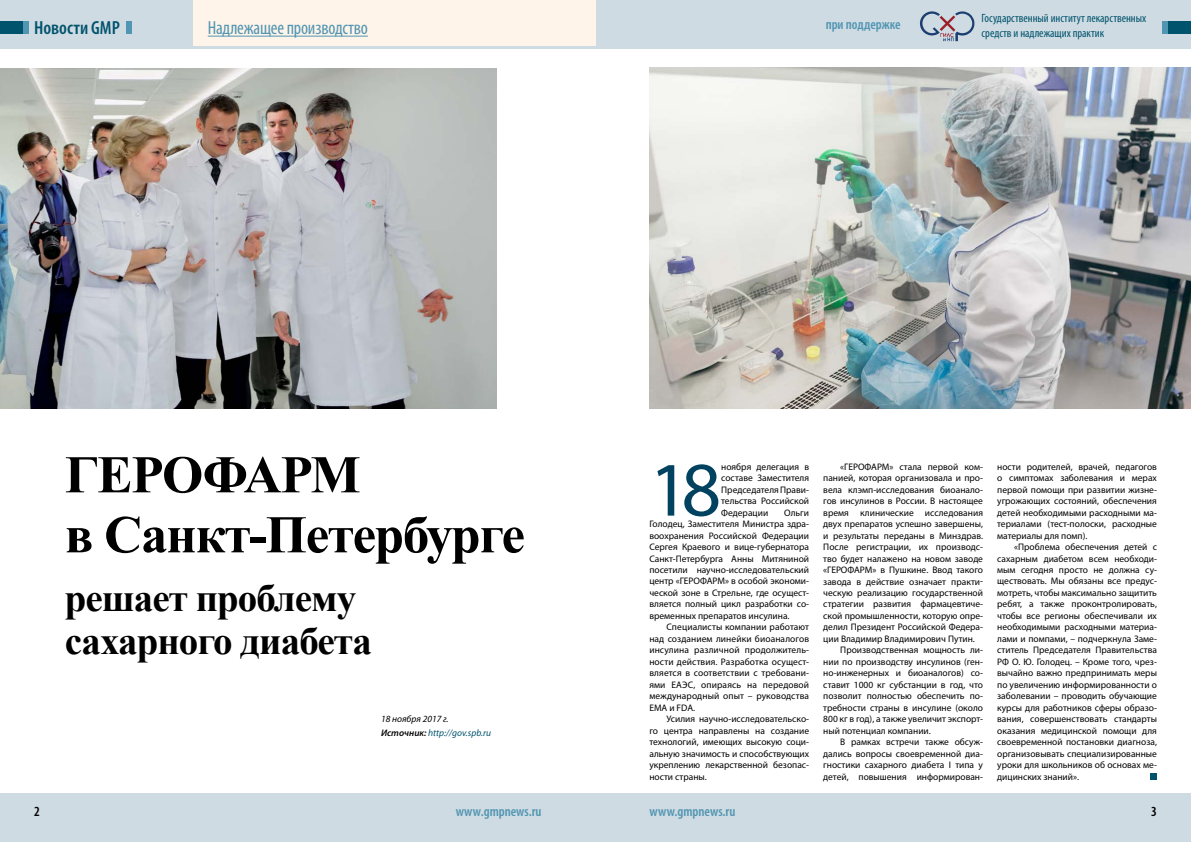
<style>
.page{position:relative;width:1191px;height:842px;background:#fff}
.page>*{position:absolute;margin:0;border:0;box-sizing:border-box;transform-origin:0 0}
.t1{font:77.6px "Myriad Pro";color:#00425f}
.t2{font:700 53px/60px "Times New Roman";letter-spacing:-.025em;color:#000}
.t3{font:700 39px/43px "Times New Roman";letter-spacing:-.025em;color:#000}
.t4{font:condensed 19px "Myriad Pro";letter-spacing:-.01em;color:#5095b2}
.t5{font:600 condensed 19px "Myriad Pro";color:#00536d}
.t6{font:600 condensed 14px "Myriad Pro";color:#5095b2}
.t7{font:600 condensed 14px "Myriad Pro";color:#000}
.t8{font:condensed 12px/14.4px "Myriad Pro";color:#00536d}
.t9{font:9.5px/11.5px "Myriad Pro";color:#000;text-align:justify}
.t10{font:italic 9.5px/14.2px "Myriad Pro";color:#00536d}
.s1{color:#000}
.s2{font-weight:600;color:#000}
</style>
<div class="page">
<div style="left:0;top:794px;width:1191px;height:48px;background:#cfdbe2"></div>
<div style="left:0;top:0;width:1191px;height:48px;background:#cfdbe2"></div>
<div style="left:0;top:21px;width:28px;height:13px;background:#00536d"></div>
<div style="left:1162px;top:21px;width:29px;height:13px;background:#00536d"></div>
<div style="left:23px;top:21px;width:5px;height:13px;background:#5095b2"></div>
<div style="left:127px;top:21px;width:5px;height:13px;background:#5095b2"></div>
<div style="left:1162px;top:21px;width:6px;height:13px;background:#5095b2"></div>
<div style="left:193px;top:0;width:402px;height:45px;background:#fff4e9"></div>
<svg style="left:919px;top:11px;width:55px;height:30px"></svg>
<hr style="left:208px;top:36px;width:160px;height:1px;background:#5095b2">
<img style="left:0;top:68px;width:496px;height:340px">
<div style="left:1150px;top:773px;width:7px;height:6px;background:#00536d"></div>
<img style="left:649px;top:68px;width:542px;height:340px">
<h3 class="t5" style="left:34px;top:17px;width:87px">Новости GMP</h3>
<h3 class="t6" style="left:825px;top:17px;width:76px">при поддержке</h3>
<p class="t8" style="left:981px;top:11px;width:166px">Государственный институт лекарственных средств и надлежащих практик</p>
<h3 class="t4" style="left:208px;top:16px;width:162px">Надлежащее производство</h3>
<h2 class="t2" style="left:65px;top:443px;width:461px">ГЕРОФАРМ<br>в Санкт-Петербурге</h2>
<h3 class="t3" style="left:65px;top:576px;width:308px">решает проблему сахарного диабета</h3>
<p class="t10" style="left:381px;top:712px;width:112px"><span class="s1">18 ноября 2017 г.<br></span><span class="s2">Источник:</span> http://gov.spb.ru</p>
<h1 class="t1" style="left:649px;top:442px;width:73px">18</h1>
<p class="t9" style="left:721px;top:461px;width:89px">ноября делегация в составе Заместителя Председателя Прави&shy;тельства Российской Федерации</p>
<p class="t9" style="left:649px;top:506px;width:161px;text-indent:135px">Ольги Голодец, Заместителя Министра здра&shy;воохранения Российской Федерации Сергея Краевого и вице-губернатора Санкт-Петербурга Анны Митяниной посетили научно-исследовательский центр «ГЕРОФАРМ» в особой экономи&shy;ческой зоне в Стрельне, где осущест&shy;вляется полный цикл разработки со&shy;временных препаратов инсулина.</p>
<p class="t9" style="left:649px;top:621px;width:161px;text-indent:17px">Специалисты компании работают над созданием линейки биоаналогов инсулина различной продолжитель&shy;ности действия. Разработка осущест&shy;вляется в соответствии с требовани&shy;ями ЕАЭС, опираясь на передовой международный опыт – руководства ЕМА и FDA.</p>
<p class="t9" style="left:649px;top:713px;width:161px;text-indent:17px">Усилия научно-исследовательско&shy;го центра направлены на создание технологий, имеющих высокую соци&shy;альную значимость и способствующих укреплению лекарственной безопас&shy;ности страны.</p>
<p class="t9" style="left:840px;top:461px;width:144px">«ГЕРОФАРМ» стала первой ком-</p>
<p class="t9" style="left:823px;top:472px;width:161px">панией, которая организовала и про-</p>
<p class="t9" style="left:823px;top:484px;width:161px">вела клэмп-исследования биоанало-</p>
<p class="t9" style="left:823px;top:495px;width:161px">гов инсулинов в России. В настоящее</p>
<p class="t9" style="left:823px;top:506px;width:161px">время клинические исследования</p>
<p class="t9" style="left:823px;top:518px;width:161px">двух препаратов успешно завершены,</p>
<p class="t9" style="left:823px;top:529px;width:161px">и результаты переданы в Минздрав.</p>
<p class="t9" style="left:823px;top:541px;width:161px">После регистрации, их производс-</p>
<p class="t9" style="left:823px;top:552px;width:161px">тво будет налажено на новом заводе</p>
<p class="t9" style="left:823px;top:564px;width:161px">«ГЕРОФАРМ» в Пушкине. Ввод такого</p>
<p class="t9" style="left:823px;top:575px;width:161px">завода в действие означает практи-</p>
<p class="t9" style="left:823px;top:587px;width:161px">ческую реализацию государственной</p>
<p class="t9" style="left:823px;top:598px;width:161px">стратегии развития фармацевтиче-</p>
<p class="t9" style="left:823px;top:610px;width:161px">ской промышленности, которую опре-</p>
<p class="t9" style="left:823px;top:621px;width:161px">делил Президент Российской Федера-</p>
<p class="t9" style="left:823px;top:633px;width:153px">ции Владимир Владимирович Путин.</p>
<p class="t9" style="left:840px;top:644px;width:144px">Производственная мощность ли-</p>
<p class="t9" style="left:823px;top:656px;width:161px">нии по производству инсулинов (ген-</p>
<p class="t9" style="left:823px;top:667px;width:161px">но-инженерных и биоаналогов) со-</p>
<p class="t9" style="left:823px;top:679px;width:161px">ставит 1000 кг субстанции в год, что</p>
<p class="t9" style="left:823px;top:690px;width:161px">позволит полностью обеспечить по-</p>
<p class="t9" style="left:823px;top:702px;width:161px">требности страны в инсулине (около</p>
<p class="t9" style="left:823px;top:713px;width:161px">800 кг в год), а также увеличит экспорт-</p>
<p class="t9" style="left:823px;top:724px;width:109px">ный потенциал компании.</p>
<p class="t9" style="left:840px;top:736px;width:144px">В рамках встречи также обсуж-</p>
<p class="t9" style="left:823px;top:747px;width:161px">дались вопросы своевременной диа-</p>
<p class="t9" style="left:823px;top:759px;width:161px">гностики сахарного диабета I типа у</p>
<p class="t9" style="left:823px;top:770px;width:161px">детей, повышения информирован-</p>
<p class="t9" style="left:997px;top:461px;width:161px">ности родителей, врачей, педагогов о симптомах заболевания и мерах первой помощи при развитии жизне&shy;угрожающих состояний, обеспечения детей необходимыми расходными ма&shy;териалами (тест-полоски, расходные материалы для помп).</p>
<p class="t9" style="left:997px;top:541px;width:161px;text-indent:17px">«Проблема обеспечения детей с сахарным диабетом всем необходи&shy;мым сегодня просто не должна су&shy;ществовать. Мы обязаны все предус&shy;мотреть, чтобы максимально защитить ребят, а также проконтролировать, чтобы все регионы обеспечивали их необходимыми расходными материа&shy;лами и помпами, – подчеркнула Заме&shy;ститель Председателя Правительства РФ О. Ю. Голодец. – Кроме того, чрез&shy;вычайно важно предпринимать меры по увеличению информированности о заболевании – проводить обучающие курсы для работников сферы образо&shy;вания, совершенствовать стандарты оказания медицинской помощи для своевременной постановки диагноза, организовывать специализированные уроки для школьников об основах ме&shy;дицинских знаний».</p>
<h3 class="t7" style="left:34px;top:804px;width:7px">2</h3>
<h3 class="t7" style="left:1151px;top:804px;width:7px">3</h3>
<h3 class="t6" style="left:456px;top:804px;width:87px">www.gmpnews.ru</h3>
<h3 class="t6" style="left:649px;top:804px;width:87px">www.gmpnews.ru</h3>
</div>
